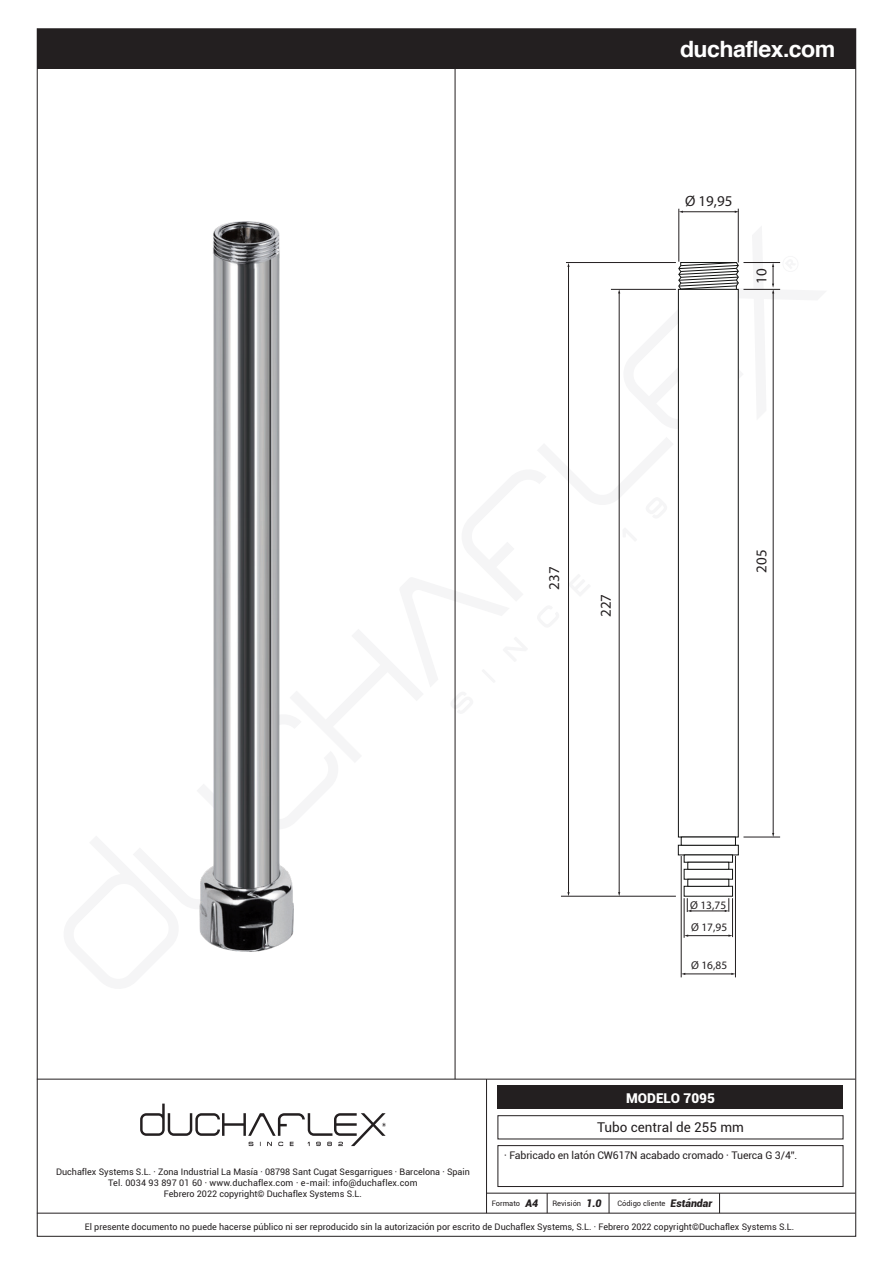
<style>
.page{position:relative;width:893px;height:1263px;background:#fff}
.page>*{position:absolute;margin:0;border:0;box-sizing:border-box;transform-origin:0 0}
.t1{font:700 22.5px "Helvetica";letter-spacing:-.025em;color:#fff}
.t2{font:15px "Myriad Pro";color:#231f20}
.t3{font:13.5px "Roboto";color:#231f20}
.t4{font:900 13.5px "Roboto";color:#fff}
.t5{font:11.4px/22px "Myriad Pro";color:#231f20}
.t6{font:10.5px "Roboto";letter-spacing:-.01em;color:#231f20}
.t7{font:9px/10.8px "Roboto";color:#231f20;text-align:center}
.t8{font:7.5px "Roboto";color:#231f20}
.s1{font-weight:900;font-style:italic;font-size:10.5px}
</style>
<div class="page">
<hr style="left:37px;top:1079px;width:818px;height:1px;background:#231f20">
<hr style="left:486px;top:1193px;width:369px;height:1px;background:#231f20">
<hr style="left:37px;top:1213px;width:818px;height:1px;background:#231f20">
<hr style="left:455px;top:67px;width:1px;height:1012px;background:#231f20">
<hr style="left:486px;top:1079px;width:1px;height:134px;background:#231f20">
<svg style="left:547px;top:1193px;width:1px;height:20px"></svg>
<svg style="left:609px;top:1193px;width:1px;height:20px"></svg>
<svg style="left:719px;top:1193px;width:1px;height:20px"></svg>
<div style="left:37px;top:29px;width:818px;height:40px;background:#231f20"></div>
<div style="left:498px;top:1086px;width:345px;height:23px;background:#231f20"></div>
<div style="left:497px;top:1115px;width:346px;height:24px;border:1px solid #231f20"></div>
<div style="left:497px;top:1145px;width:346px;height:42px;border:1px solid #231f20"></div>
<hr style="left:679px;top:209px;width:1px;height:53px;background:#231f20">
<hr style="left:738px;top:209px;width:1px;height:53px;background:#231f20">
<hr style="left:682px;top:211px;width:53px;height:1px;background:#231f20">
<svg style="left:140px;top:1103px;width:246px;height:43px"></svg>
<svg style="left:235px;top:225px;width:546px;height:766px"></svg>
<div style="left:678px;top:845px;width:60px;height:10px;background:#fff;border:1px solid #121312"></div>
<div style="left:681px;top:837px;width:55px;height:8px;background:#fff"></div>
<div style="left:684px;top:855px;width:49px;height:7px;background:#fff"></div>
<div style="left:684px;top:869px;width:49px;height:10px;background:#fff;border:1px solid #121312"></div>
<div style="left:684px;top:886px;width:49px;height:10px;background:#fff;border:1px solid #121312"></div>
<div style="left:688px;top:879px;width:41px;height:7px;background:#fff;border:1px solid #121312"></div>
<div style="left:688px;top:862px;width:41px;height:7px;background:#fff;border:1px solid #121312"></div>
<img style="left:199px;top:221px;width:95px;height:730px">
<h1 class="t1" style="left:680px;top:30px;width:157px">duchaflex.com</h1>
<h2 class="t2" style="left:685px;top:191px;width:49px">Ø 19,95</h2>
<h2 class="t2" style="left:752px;top:284px;width:17px;rotate:-90deg">10</h2>
<h2 class="t2" style="left:545px;top:590px;width:25px;rotate:-90deg">237</h2>
<h2 class="t2" style="left:597px;top:617px;width:25px;rotate:-90deg">227</h2>
<h2 class="t2" style="left:752px;top:573px;width:25px;rotate:-90deg">205</h2>
<p class="t5" style="left:690px;top:894px;width:38px">Ø 13,75<br>Ø 17,95</p>
<p class="t5" style="left:691px;top:953px;width:37px">Ø 16,85</p>
<h3 class="t4" style="left:626px;top:1089px;width:90px">MODELO 7095</h3>
<p class="t7" style="left:56px;top:1166px;width:415px">Duchaflex Systems S.L. · Zona Industrial La Masía · 08798 Sant Cugat Sesgarrigues · Barcelona · Spain<br>Tel. 0034 93 897 01 60 · www.duchaflex.com · e-mail: info@duchaflex.com<br>Febrero 2022 copyright© Duchaflex Systems S.L.</p>
<h3 class="t3" style="left:597px;top:1118px;width:148px">Tubo central de 255 mm</h3>
<p class="t6" style="left:504px;top:1148px;width:295px">· Fabricado en latón CW617N acabado cromado · Tuerca G 3/4”.</p>
<p class="t8" style="left:492px;top:1198px;width:48px">Formato <span class="s1">A4</span></p>
<p class="t8" style="left:553px;top:1198px;width:51px">Revisión <span class="s1">1.0</span></p>
<p class="t8" style="left:618px;top:1198px;width:96px">Código cliente <span class="s1">Estándar</span></p>
<p class="t7" style="left:85px;top:1221px;width:711px">El presente documento no puede hacerse público ni ser reproducido sin la autorización por escrito de Duchaflex Systems, S.L. · Febrero 2022 copyright©Duchaflex Systems S.L.</p>
</div>
